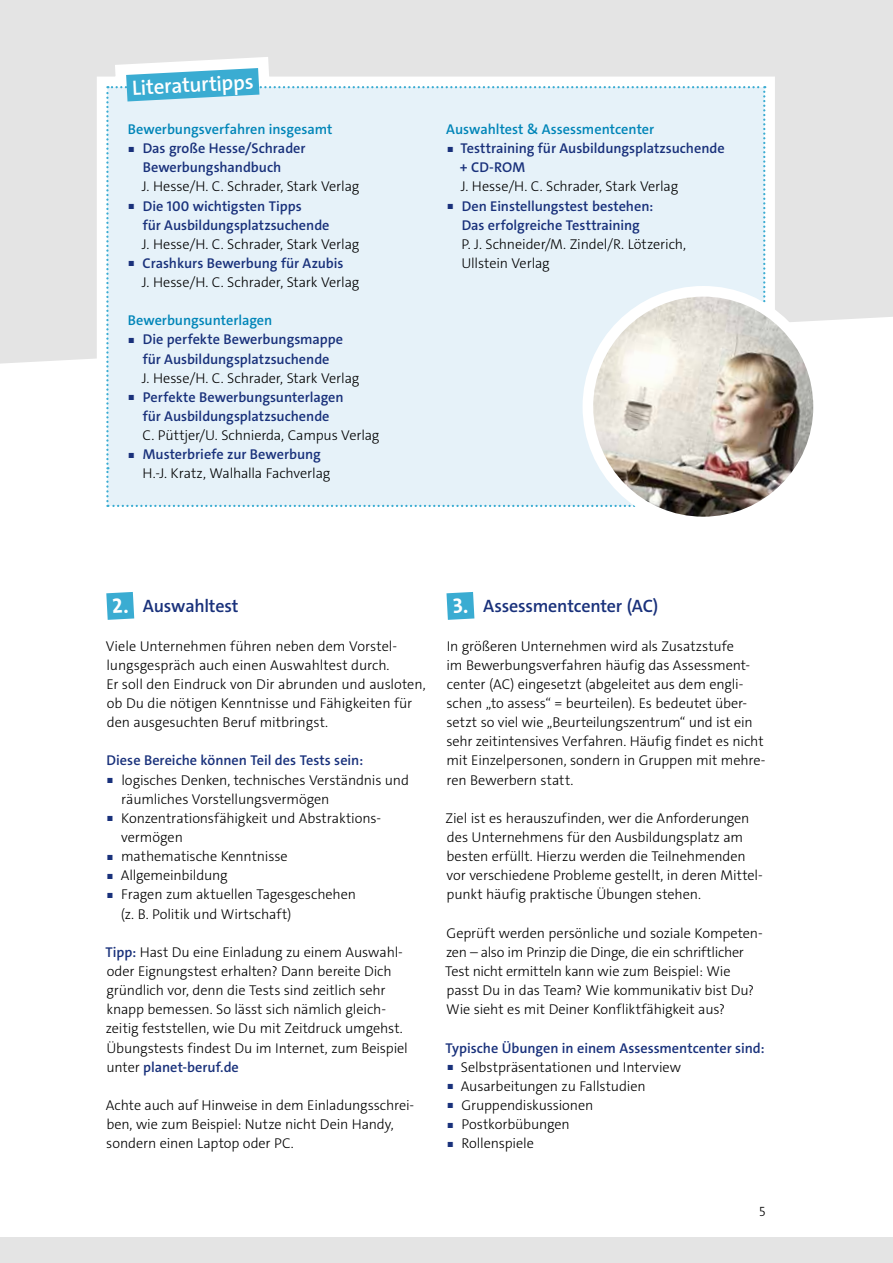
<style>
.page{position:relative;width:893px;height:1263px;background:#fff}
.page>*{position:absolute;margin:0;border:0;box-sizing:border-box;transform-origin:0 0}
.t1{font:600 21px "The Sans C4 s";color:#fff}
.t2{font:600 18px "The Sans C4 s";letter-spacing:-.01em;color:#19317b}
.t3{font:300 14.25px/19.2px "The Sans C4 s";letter-spacing:-.01em;color:#000}
.t4{font:600 14.25px "The Sans C4 s";color:#19317b}
.t5{font:600 14.25px "The Sans C4 s";color:#0085b8}
.t6{font:300 13.5px "The Sans C4 s";color:#000}
.s1{font-family:"The Sans Light Expert";font-weight:400;font-size:7.5px}
.s2{font-family:"The Sans Light Expert";font-weight:400;font-size:7.5px;color:#19317b}
.s3{font-weight:600;color:#19317b}
</style>
<div class="page">
<div style="left:0;top:1237px;width:893px;height:26px;background:#e4e4e4"></div>
<div style="left:0;top:0;width:893px;height:364px;background:#e4e4e4"></div>
<svg style="left:91px;top:51px;width:689px;height:313px"></svg>
<div style="left:583px;top:286px;width:241px;height:241px;background:#fff;border-radius:50%"></div>
<img style="left:593px;top:297px;width:220px;height:220px;border-radius:110px">
<svg style="left:106px;top:68px;width:659px;height:440px;background:#e1ecf1"></svg>
<svg style="left:106px;top:592px;width:28px;height:28px"></svg>
<svg style="left:446px;top:592px;width:28px;height:28px"></svg>
<h1 class="t1" style="left:131px;top:74px;width:123px;rotate:-3deg">Literaturtipps</h1>
<p class="t5" style="left:128px;top:120px;width:206px">Bewerbungsverfahren insgesamt</p>
<p class="t4" style="left:128px;top:139px;width:179px"><span class="s1">ó</span> Das große Hesse/Schrader</p>
<p class="t4" style="left:143px;top:158px;width:140px">Bewerbungshandbuch</p>
<p class="t3" style="left:142px;top:177px;width:219px">J. Hesse/H. C. Schrader, Stark Verlag</p>
<p class="t4" style="left:128px;top:197px;width:175px"><span class="s1">ó</span> Die 100 wichtigsten Tipps</p>
<p class="t4" style="left:143px;top:216px;width:188px">für Ausbildungsplatzsuchende</p>
<p class="t3" style="left:128px;top:234px;width:233px;text-indent:14px">J. Hesse/H. C. Schrader, Stark Verlag <span class="s2">ó</span> <span class="s3">Crashkurs Bewerbung für Azubis</span></p>
<p class="t3" style="left:142px;top:273px;width:219px">J. Hesse/H. C. Schrader, Stark Verlag</p>
<p class="t5" style="left:128px;top:311px;width:146px">Bewerbungsunterlagen</p>
<p class="t4" style="left:128px;top:330px;width:217px"><span class="s1">ó</span> Die perfekte Bewerbungsmappe</p>
<p class="t4" style="left:143px;top:350px;width:188px">für Ausbildungsplatzsuchende</p>
<p class="t3" style="left:142px;top:368px;width:219px">J. Hesse/H. C. Schrader, Stark Verlag</p>
<p class="t4" style="left:128px;top:388px;width:217px"><span class="s1">ó</span> Perfekte Bewerbungsunterlagen</p>
<p class="t4" style="left:143px;top:407px;width:188px">für Ausbildungsplatzsuchende</p>
<p class="t3" style="left:143px;top:426px;width:238px">C. Püttjer/U. Schnierda, Campus Verlag</p>
<p class="t4" style="left:128px;top:445px;width:194px"><span class="s1">ó</span> Musterbriefe zur Bewerbung</p>
<p class="t3" style="left:142px;top:464px;width:189px">H.-J. Kratz, Walhalla Fachverlag</p>
<p class="t5" style="left:446px;top:120px;width:209px">Auswahltest &amp; Assessmentcenter</p>
<p class="t4" style="left:447px;top:139px;width:279px"><span class="s1">ó</span> Testtraining für Ausbildungsplatzsuchende</p>
<p class="t4" style="left:460px;top:158px;width:67px">+ CD-ROM</p>
<p class="t3" style="left:461px;top:177px;width:219px">J. Hesse/H. C. Schrader, Stark Verlag</p>
<p class="t4" style="left:447px;top:197px;width:208px"><span class="s1">ó</span> Den Einstellungstest bestehen:</p>
<p class="t4" style="left:462px;top:216px;width:180px">Das erfolgreiche Testtraining</p>
<p class="t3" style="left:461px;top:234px;width:226px">P. J. Schneider/M. Zindel/R. Lötzerich,<br>Ullstein Verlag</p>
<p class="t2" style="left:143px;top:595px;width:97px">Auswahltest</p>
<p class="t3" style="left:106px;top:636px;width:321px">Viele Unternehmen führen neben dem Vorstel&shy;lungsgespräch auch einen Auswahltest durch.<br>Er soll den Eindruck von Dir abrunden und ausloten, ob Du die nötigen Kenntnisse und Fähigkeiten für den ausgesuchten Beruf mitbringst.</p>
<p class="t4" style="left:107px;top:751px;width:258px">Diese Bereiche können Teil des Tests sein:</p>
<p class="t3" style="left:107px;top:770px;width:304px"><span class="s2">ó</span> logisches Denken, technisches Verständnis und</p>
<p class="t3" style="left:121px;top:789px;width:210px">räumliches Vorstellungsvermögen</p>
<p class="t3" style="left:107px;top:808px;width:274px"><span class="s2">ó</span> Konzentrationsfähigkeit und Abstraktions-</p>
<p class="t3" style="left:121px;top:828px;width:63px">vermögen</p>
<p class="t3" style="left:107px;top:847px;width:182px"><span class="s2">ó</span> mathematische Kenntnisse</p>
<p class="t3" style="left:107px;top:866px;width:122px"><span class="s2">ó</span> Allgemeinbildung</p>
<p class="t3" style="left:107px;top:885px;width:251px"><span class="s2">ó</span> Fragen zum aktuellen Tagesgeschehen</p>
<p class="t3" style="left:121px;top:904px;width:172px">(z. B. Politik und Wirtschaft)</p>
<p class="t3" style="left:105px;top:942px;width:304px"><span class="s3">Tipp:</span> Hast Du eine Einladung zu einem Auswahl&shy;oder Eignungstest erhalten? Dann bereite Dich gründlich vor, denn die Tests sind zeitlich sehr knapp bemessen. So lässt sich nämlich gleich&shy;zeitig feststellen, wie Du mit Zeitdruck umgehst.<br>Übungstests findest Du im Internet, zum Beispiel unter <span class="s3">planet-beruf.de</span></p>
<p class="t3" style="left:106px;top:1095px;width:310px">Achte auch auf Hinweise in dem Einladungsschrei&shy;ben, wie zum Beispiel: Nutze nicht Dein Handy, sondern einen Laptop oder PC.</p>
<p class="t2" style="left:483px;top:595px;width:177px">Assessmentcenter (AC)</p>
<p class="t3" style="left:446px;top:636px;width:320px">In größeren Unternehmen wird als Zusatzstufe<br>im Bewerbungsverfahren häufig das Assessment&shy;center (AC) eingesetzt (abgeleitet aus dem engli&shy;schen „to assess“ = beurteilen). Es bedeutet über&shy;setzt so viel wie „Beurteilungszentrum“ und ist ein sehr zeitintensives Verfahren. Häufig findet es nicht mit Einzelpersonen, sondern in Gruppen mit mehre&shy;ren Bewerbern statt.</p>
<p class="t3" style="left:445px;top:808px;width:319px">Ziel ist es herauszufinden, wer die Anforderungen des Unternehmens für den Ausbildungsplatz am besten erfüllt. Hierzu werden die Teilnehmenden vor verschiedene Probleme gestellt, in deren Mittel&shy;punkt häufig praktische Übungen stehen.</p>
<p class="t3" style="left:445px;top:923px;width:318px">Geprüft werden persönliche und soziale Kompeten&shy;zen – also im Prinzip die Dinge, die ein schriftlicher Test nicht ermitteln kann wie zum Beispiel: Wie passt Du in das Team? Wie kommunikativ bist Du?<br>Wie sieht es mit Deiner Konfliktfähigkeit aus?</p>
<p class="t3" style="left:446px;top:1038px;width:321px"><span class="s3">Typische Übungen in einem Assessmentcenter sind: </span><span class="s2">ó</span> Selbstpräsentationen und Interview<br><span class="s2">ó</span> Ausarbeitungen zu Fallstudien<br><span class="s2">ó</span> Gruppendiskussionen<br><span class="s2">ó</span> Postkorbübungen<br><span class="s2">ó</span> Rollenspiele</p>
<p class="t6" style="left:759px;top:1202px;width:8px">5</p>
</div>
